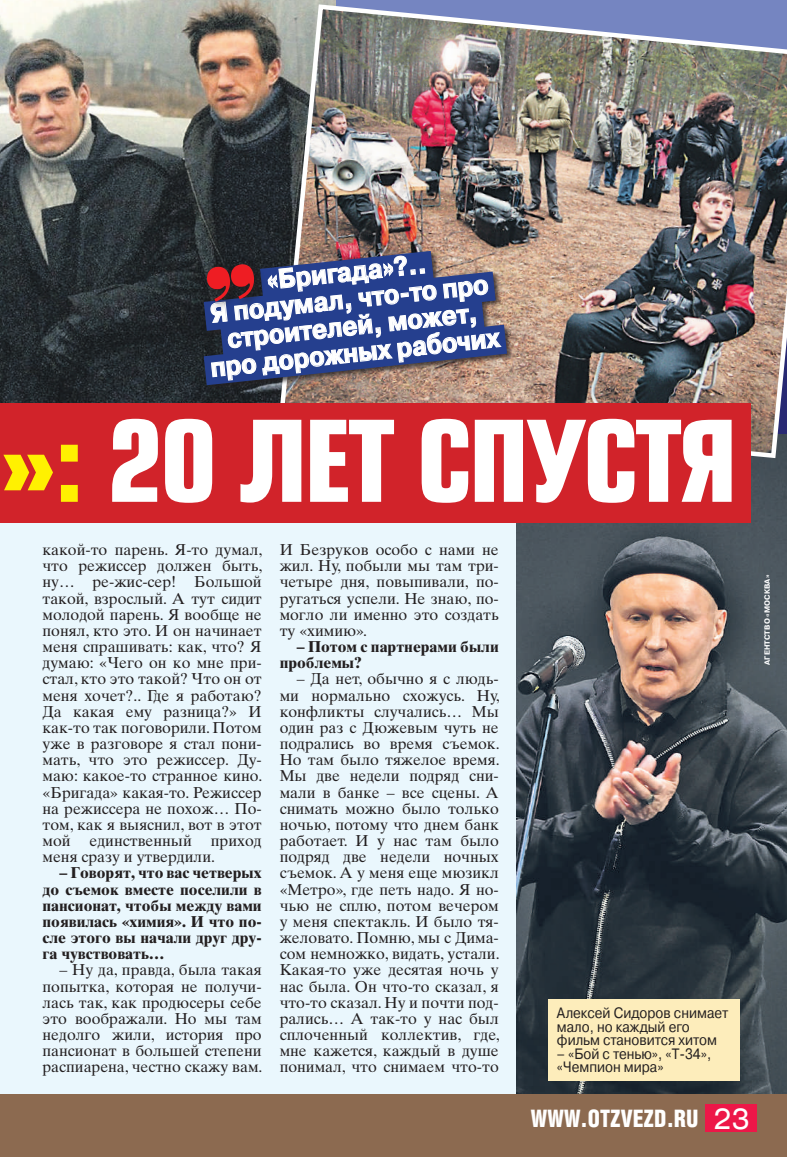
<style>
.page{position:relative;width:787px;height:1157px;background:#fff}
.page>*{position:absolute;margin:0;border:0;box-sizing:border-box;transform-origin:0 0}
.t1{font:700 109.5px "Europe Cond";letter-spacing:-.03em;color:#fff}
.t2{font:700 27px/27px "Pragmatica";color:#fff;text-align:center;scale:.9 1}
.t3{font:900 24.15px "Helios Cond";color:#fff;scale:.92 1}
.t4{font:15.75px/16.2px "Times Ten LTCYR";color:#231f20;text-align:justify}
.t5{font:700 15.75px/16.2px "Times Ten LTCYR";color:#231f20;text-align:justify}
.t6{font:15px/13.5px "Pragmatica";color:#231f20;scale:.9 1}
.t7{font:700 7.5px "Pragmatica";letter-spacing:.01em;color:#fff}
.s1{color:#fff101}
.s2{font-family:"Helios Ext";font-weight:400;font-size:28.65px}
</style>
<div class="page">
<div style="left:0;top:1071px;width:787px;height:86px;background:#8c6a50"></div>
<div style="left:705px;top:1104px;width:52px;height:28px;background:#ed1748"></div>
<div style="left:0;top:404px;width:750px;height:689px;background:#eaf7fd"></div>
<img style="left:517px;top:460px;width:270px;height:633px">
<img style="left:0;top:0;width:335px;height:403px">
<img style="left:277px;top:2px;width:510px;height:458px">
<div style="left:0;top:403px;width:750px;height:119px;background:#d1232a"></div>
<img style="left:173px;top:233px;width:364px;height:170px">
<div style="left:548px;top:999px;width:191px;height:81px;background:#fdedbb"></div>
<h2 class="t2" style="left:201px;top:274px;width:324px;rotate:-6deg">«Бригада»?..<br>Я подумал, что-то про строителей, может, про дорожных рабочих</h2>
<h1 class="t1" style="left:1px;top:389px;width:738px"><span class="s1">»:</span> 20 лет спустя</h1>
<p class="t4" style="left:43px;top:541px;width:221px">какой-то парень. Я-то думал, что режиссер должен быть, ну… ре-жис-сер! Большой такой, взрослый. А тут сидит молодой парень. Я вообще не понял, кто это. И он начинает меня спрашивать: как, что? Я думаю: «Чего он ко мне при&shy;стал, кто это такой? Что он от меня хочет?.. Где я работаю?<br>Да какая ему разница?» И как-то так поговорили. Потом уже в разговоре я стал пони&shy;мать, что это режиссер. Ду&shy;маю: какое-то странное кино. «Бригада» какая-то. Режиссер на режиссера не похож… По&shy;том, как я выяснил, вот в этот мой единственный приход меня сразу и утвердили.</p>
<p class="t5" style="left:43px;top:865px;width:221px;text-indent:17px">– Говорят, что вас четверых до съемок вместе поселили в пансионат, чтобы между вами появилась «химия». И что по&shy;сле этого вы начали друг дру&shy;га чувствовать…</p>
<p class="t4" style="left:43px;top:961px;width:221px;text-indent:17px">– Ну да, правда, была такая попытка, которая не получи&shy;лась так, как продюсеры себе это воображали. Но мы там недолго жили, история про пансионат в большей степени распиарена, честно скажу вам.</p>
<p class="t4" style="left:280px;top:541px;width:221px">И Безруков особо с нами не жил. Ну, побыли мы там три&shy;четыре дня, повыпивали, по&shy;ругаться успели. Не знаю, по&shy;могло ли именно это создать ту «химию».</p>
<p class="t5" style="left:280px;top:638px;width:221px;text-indent:17px">– Потом с партнерами были проблемы?</p>
<p class="t4" style="left:280px;top:671px;width:221px;text-indent:17px">– Да нет, обычно я с людь&shy;ми нормально схожусь. Ну, конфликты случались… Мы один раз с Дюжевым чуть не подрались во время съемок.<br>Но там было тяжелое время.<br>Мы две недели подряд сни&shy;мали в банке – все сцены. А снимать можно было только ночью, потому что днем банк работает. И у нас там было подряд две недели ночных съемок. А у меня еще мюзикл «Метро», где петь надо. Я но&shy;чью не сплю, потом вечером у меня спектакль. И было тя&shy;желовато. Помню, мы с Дима&shy;сом немножко, видать, устали.<br>Какая-то уже десятая ночь у нас была. Он что-то сказал, я что-то сказал. Ну и почти под&shy;рались… А так-то у нас был сплоченный коллектив, где, мне кажется, каждый в душе понимал, что снимаем что-то</p>
<p class="t7" style="left:762px;top:664px;width:91px;rotate:-90deg">Агентство «Москва»</p>
<p class="t6" style="left:557px;top:1008px;width:192px">Алексей Сидоров снимает мало, но каждый его фильм становится хитом</p>
<p class="t6" style="left:557px;top:1049px;width:173px">– «Бой с тенью», «Т-34», «Чемпион мира»</p>
<h3 class="t3" style="left:530px;top:1104px;width:239px">WWW.OTZVEZD.RU <span class="s2">23</span></h3>
</div>
